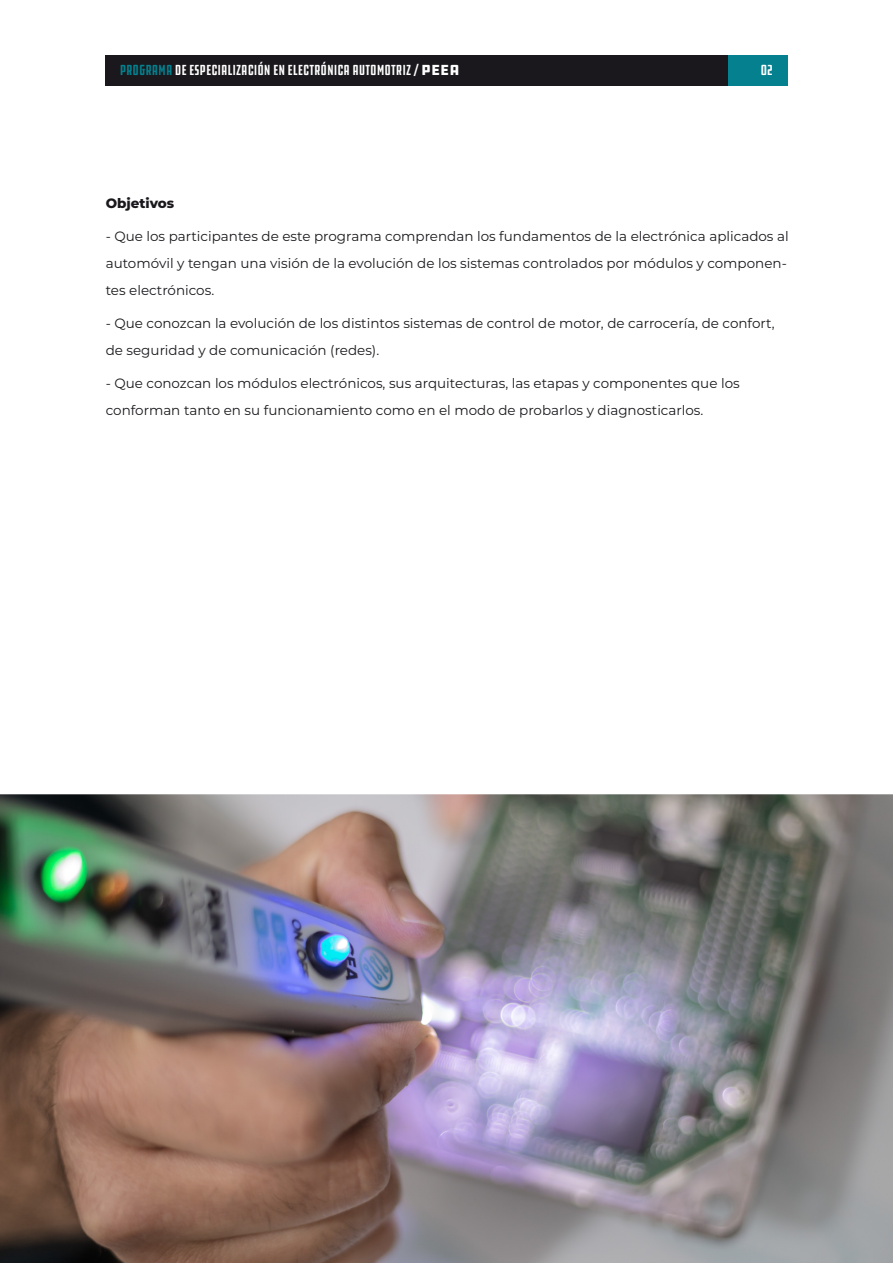
<style>
.page{position:relative;width:893px;height:1263px;background:#fff}
.page>*{position:absolute;margin:0;border:0;box-sizing:border-box;transform-origin:0 0}
.t1{font:extra-condensed 15px "DDC Hardware";color:#fff}
.t2{font:13.5px/27px "Montserrat";color:#1a181c}
.t3{font:800 13.5px "Montserrat";color:#1a181c}
.s1{color:#04808e}
.s2{font-stretch:normal}
</style>
<div class="page">
<div style="left:105px;top:56px;width:623px;height:30px;background:#1a181c"></div>
<div style="left:728px;top:56px;width:60px;height:30px;background:#04808e"></div>
<img style="left:0;top:794px;width:893px;height:469px">
<p class="t1" style="left:120px;top:62px;width:341px"><span class="s1">PROGRAMA</span> DE ESPECIALIZACIÓN EN ELECTRÓNICA AUTOMOTRIZ / <span class="s2">PEEA</span></p>
<p class="t1" style="left:761px;top:62px;width:14px">02</p>
<p class="t3" style="left:106px;top:193px;width:70px">Objetivos</p>
<p class="t2" style="left:106px;top:222px;width:684px">- Que los participantes de este programa comprendan los fundamentos de la electrónica aplicados al automóvil y tengan una visión de la evolución de los sistemas controlados por módulos y componen&shy;tes electrónicos.</p>
<p class="t2" style="left:106px;top:309px;width:670px">- Que conozcan la evolución de los distintos sistemas de control de motor, de carrocería, de confort, de seguridad y de comunicación (redes).</p>
<p class="t2" style="left:106px;top:369px;width:635px">- Que conozcan los módulos electrónicos, sus arquitecturas, las etapas y componentes que los conforman tanto en su funcionamiento como en el modo de probarlos y diagnosticarlos.</p>
</div>
